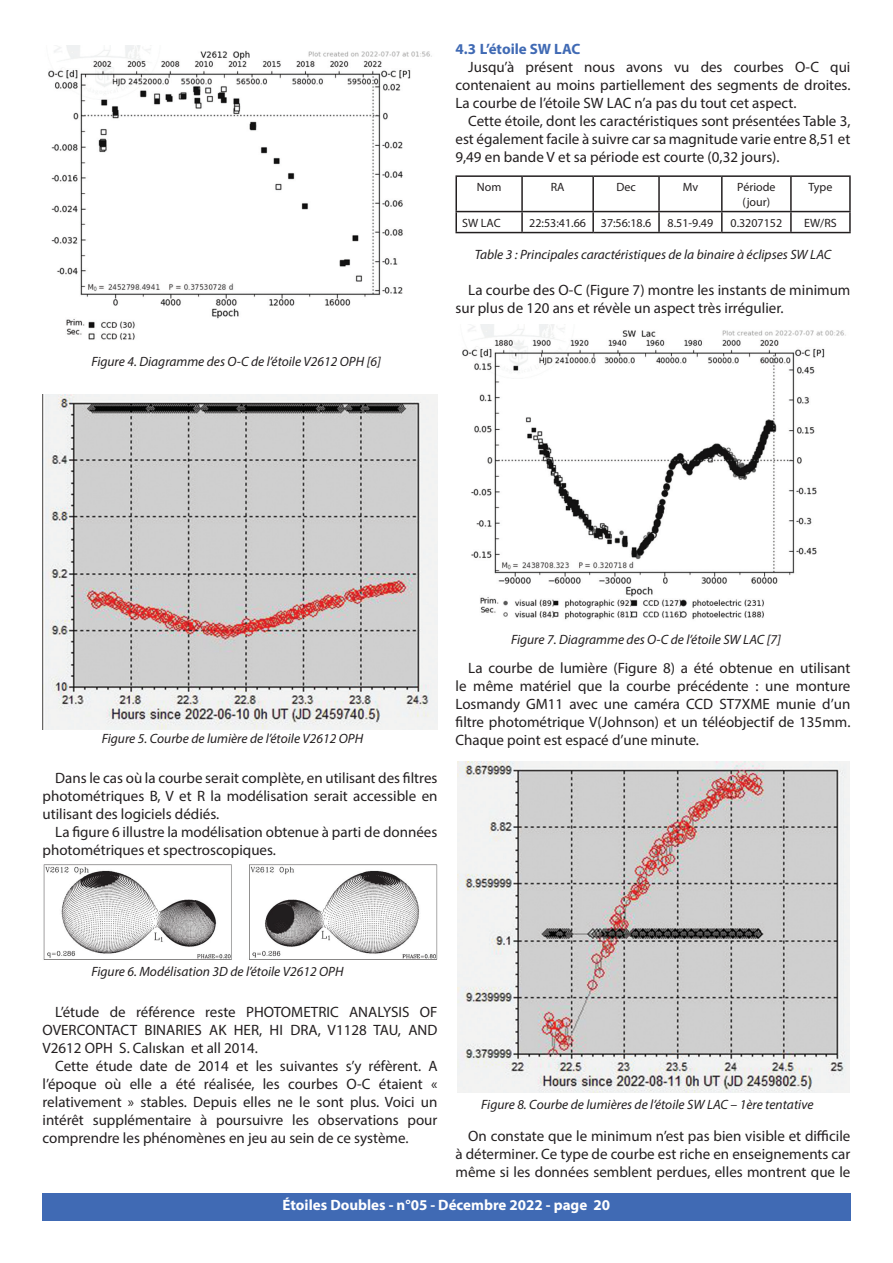
<style>
.page{position:relative;width:893px;height:1263px;background:#fff}
.page>*{position:absolute;margin:0;border:0;box-sizing:border-box;transform-origin:0 0}
.Paragraphe_retrait_1{font:15px/18px "Myriad Pro";color:#231f20;text-align:justify}
.t1{font:700 15px "Myriad Pro";color:#fff}
.t2{font:700 15px "Myriad Pro";color:#406ab4}
.Figure{font:italic 13.5px "Myriad Pro";color:#231f20}
.t3{font:12px/14.4px "Myriad Pro";color:#231f20;text-align:center}
</style>
<div class="page">
<div style="left:42px;top:1193px;width:808px;height:27px;background:#406ab4"></div>
<img style="left:48px;top:46px;width:384px;height:294px">
<img style="left:43px;top:394px;width:395px;height:336px">
<img style="left:43px;top:864px;width:395px;height:96px">
<hr style="left:455px;top:175px;width:67px;height:2px;background:#231f20">
<hr style="left:455px;top:177px;width:2px;height:34px;background:#231f20">
<hr style="left:522px;top:175px;width:71px;height:2px;background:#231f20">
<hr style="left:521px;top:177px;width:2px;height:34px;background:#231f20">
<hr style="left:593px;top:175px;width:66px;height:2px;background:#231f20">
<hr style="left:592px;top:177px;width:2px;height:34px;background:#231f20">
<hr style="left:659px;top:175px;width:63px;height:2px;background:#231f20">
<hr style="left:658px;top:177px;width:2px;height:34px;background:#231f20">
<hr style="left:722px;top:175px;width:69px;height:2px;background:#231f20">
<hr style="left:721px;top:177px;width:2px;height:34px;background:#231f20">
<hr style="left:791px;top:175px;width:60px;height:2px;background:#231f20">
<hr style="left:790px;top:177px;width:2px;height:34px;background:#231f20">
<hr style="left:849px;top:177px;width:2px;height:34px;background:#231f20">
<hr style="left:455px;top:211px;width:67px;height:1px;background:#231f20">
<hr style="left:455px;top:212px;width:2px;height:20px;background:#231f20">
<hr style="left:522px;top:211px;width:71px;height:1px;background:#231f20">
<hr style="left:521px;top:212px;width:2px;height:20px;background:#231f20">
<hr style="left:593px;top:211px;width:66px;height:1px;background:#231f20">
<hr style="left:592px;top:212px;width:2px;height:20px;background:#231f20">
<hr style="left:659px;top:211px;width:63px;height:1px;background:#231f20">
<hr style="left:658px;top:212px;width:2px;height:20px;background:#231f20">
<hr style="left:722px;top:211px;width:69px;height:1px;background:#231f20">
<hr style="left:721px;top:212px;width:2px;height:20px;background:#231f20">
<hr style="left:791px;top:211px;width:60px;height:1px;background:#231f20">
<hr style="left:790px;top:212px;width:2px;height:20px;background:#231f20">
<hr style="left:849px;top:212px;width:2px;height:20px;background:#231f20">
<hr style="left:455px;top:232px;width:67px;height:1px;background:#231f20">
<hr style="left:522px;top:232px;width:71px;height:1px;background:#231f20">
<hr style="left:593px;top:232px;width:66px;height:1px;background:#231f20">
<hr style="left:659px;top:232px;width:63px;height:1px;background:#231f20">
<hr style="left:722px;top:232px;width:69px;height:1px;background:#231f20">
<hr style="left:791px;top:232px;width:60px;height:1px;background:#231f20">
<img style="left:462px;top:324px;width:384px;height:296px">
<img style="left:457px;top:761px;width:393px;height:331px">
<p class="t2" style="left:455px;top:39px;width:126px">4.3 L’étoile SW LAC</p>
<p class="Paragraphe_retrait_1" style="left:455px;top:58px;width:396px;text-indent:13px">Jusqu’à présent nous avons vu des courbes O-C qui contenaient au moins partiellement des segments de droites.<br>La courbe de l’étoile SW LAC n’a pas du tout cet aspect.</p>
<p class="Paragraphe_retrait_1" style="left:455px;top:112px;width:396px;text-indent:13px">Cette étoile, dont les caractéristiques sont présentées Table 3, est également facile à suivre car sa magnitude varie entre 8,51 et 9,49 en bande V et sa période est courte (0,32 jours).</p>
<p class="t3" style="left:477px;top:180px;width:26px">Nom</p>
<p class="t3" style="left:551px;top:180px;width:15px">RA</p>
<p class="t3" style="left:616px;top:180px;width:21px">Dec</p>
<p class="t3" style="left:683px;top:180px;width:17px">Mv</p>
<p class="t3" style="left:737px;top:180px;width:40px">Période (jour)</p>
<p class="t3" style="left:808px;top:180px;width:25px">Type</p>
<p class="t3" style="left:462px;top:215px;width:40px">SW LAC</p>
<p class="t3" style="left:529px;top:215px;width:58px">22:53:41.66</p>
<p class="t3" style="left:601px;top:215px;width:52px">37:56:18.6</p>
<p class="t3" style="left:668px;top:215px;width:47px">8.51-9.49</p>
<p class="t3" style="left:730px;top:215px;width:53px">0.3207152</p>
<p class="t3" style="left:804px;top:215px;width:34px">EW/RS</p>
<p class="Figure" style="left:91px;top:353px;width:291px">Figure 4. Diagramme des O-C de l’étoile V2612 OPH [6]</p>
<p class="Figure" style="left:475px;top:246px;width:358px">Table 3 : Principales caractéristiques de la binaire à éclipses SW LAC</p>
<p class="Paragraphe_retrait_1" style="left:455px;top:281px;width:396px;text-indent:13px">La courbe des O-C (Figure 7) montre les instants de minimum sur plus de 120 ans et révèle un aspect très irrégulier.</p>
<p class="Figure" style="left:102px;top:730px;width:263px">Figure 5. Courbe de lumière de l’étoile V2612 OPH</p>
<p class="Paragraphe_retrait_1" style="left:43px;top:768px;width:396px;text-indent:13px">Dans le cas où la courbe serait complète, en utilisant des filtres photométriques B, V et R la modélisation serait accessible en utilisant des logiciels dédiés.</p>
<p class="Paragraphe_retrait_1" style="left:43px;top:822px;width:396px;text-indent:13px">La figure 6 illustre la modélisation obtenue à parti de données photométriques et spectroscopiques.</p>
<p class="Figure" style="left:511px;top:631px;width:271px">Figure 7. Diagramme des O-C de l’étoile SW LAC [7]</p>
<p class="Paragraphe_retrait_1" style="left:455px;top:659px;width:396px;text-indent:13px">La courbe de lumière (Figure 8) a été obtenue en utilisant le même matériel que la courbe précédente : une monture Losmandy GM11 avec une caméra CCD ST7XME munie d’un filtre photométrique V(Johnson) et un téléobjectif de 135mm.<br>Chaque point est espacé d’une minute.</p>
<p class="Figure" style="left:91px;top:963px;width:254px">Figure 6. Modélisation 3D de l’étoile V2612 OPH</p>
<p class="Paragraphe_retrait_1" style="left:43px;top:1002px;width:396px;text-indent:13px">L’étude de référence reste PHOTOMETRIC ANALYSIS OF OVERCONTACT BINARIES AK HER, HI DRA, V1128 TAU, AND V2612 OPH S. Calıskan et all 2014.</p>
<p class="Paragraphe_retrait_1" style="left:43px;top:1056px;width:396px;text-indent:13px">Cette étude date de 2014 et les suivantes s’y réfèrent. A l’époque où elle a été réalisée, les courbes O-C étaient « relativement » stables. Depuis elles ne le sont plus. Voici un intérêt supplémentaire à poursuivre les observations pour comprendre les phénomènes en jeu au sein de ce système.</p>
<p class="Figure" style="left:481px;top:1096px;width:334px">Figure 8. Courbe de lumières de l’étoile SW LAC – 1ère tentative</p>
<p class="Paragraphe_retrait_1" style="left:455px;top:1127px;width:396px;text-indent:13px">On constate que le minimum n’est pas bien visible et difficile à déterminer. Ce type de courbe est riche en enseignements car même si les données semblent perdues, elles montrent que le</p>
<p class="t1" style="left:283px;top:1195px;width:329px">Étoiles Doubles - n°05 - Décembre 2022 - page 20</p>
</div>
